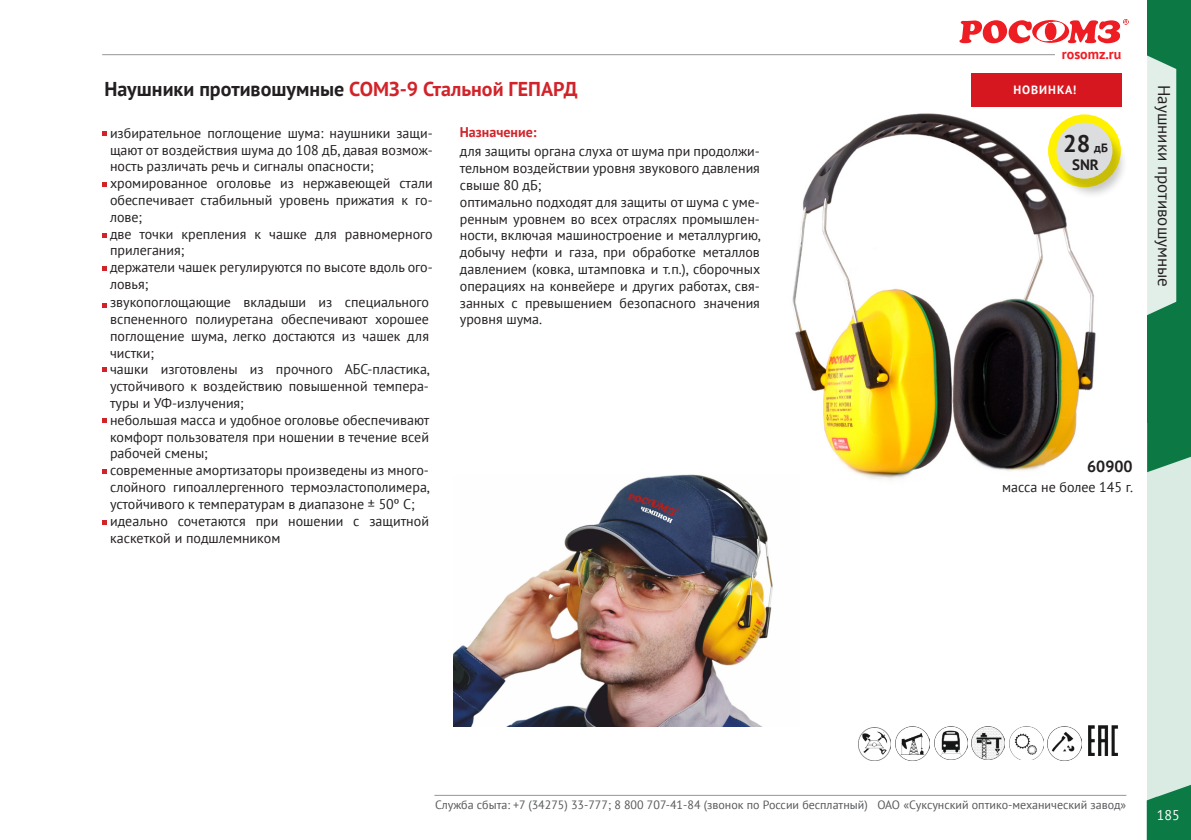
<style>
.page{position:relative;width:1191px;height:840px;background:#fff}
.page>*{position:absolute;margin:0;border:0;box-sizing:border-box;transform-origin:0 0}
.Заголовок{font:700 24px "PT Sans";color:#231f20}
.t1{font:700 20px "PT Sans";color:#231f20}
.t2{font:17px "PT Sans";color:#231f20}
.Артикул{font:700 16px "PT Sans";color:#231f20}
.Заголовок-2{font:700 15px "PT Sans";color:#231f20}
.база{font:14px/16.8px "PT Sans";color:#231f20;text-align:justify}
.рекомендуются{font:700 14px "PT Sans";color:#d1232a}
.t3{font:700 14px "PT Sans";color:#ee1d23}
.t4{font:14px "PT Sans";color:#fff}
.t5{font:12px "PT Sans";color:#57585a}
.новинка{font:700 12px "PT Sans";letter-spacing:.08em;color:#fff}
.s1{color:#d1232a}
.s2{font-size:12px}
</style>
<div class="page">
<div style="left:1147px;top:0;width:44px;height:839px;background:#daebe3"></div>
<div style="left:1147px;top:0;width:44px;height:422px;background:#0c7944"></div>
<svg style="left:1147px;top:55px;width:44px;height:417px"></svg>
<svg style="left:1146px;top:784px;width:45px;height:55px"></svg>
<hr style="left:102px;top:54px;width:953px;height:1px;background:#939598">
<svg style="left:959px;top:19px;width:169px;height:24px"></svg>
<hr style="left:434px;top:794px;width:692px;height:1px;background:#939598">
<img style="left:792px;top:106px;width:315px;height:374px">
<img style="left:1088px;top:725px;width:30px;height:30px">
<svg style="left:102px;top:132px;width:5px;height:4px"></svg>
<svg style="left:102px;top:182px;width:5px;height:5px"></svg>
<svg style="left:102px;top:233px;width:5px;height:4px"></svg>
<svg style="left:102px;top:266px;width:5px;height:5px"></svg>
<svg style="left:102px;top:303px;width:5px;height:4px"></svg>
<svg style="left:102px;top:367px;width:5px;height:4px"></svg>
<div style="left:970px;top:73px;width:151px;height:33px;background:#d7171f"></div>
<img style="left:934px;top:726px;width:33px;height:33px">
<img style="left:1047px;top:726px;width:34px;height:33px">
<img style="left:1009px;top:726px;width:34px;height:33px">
<img style="left:858px;top:727px;width:33px;height:32px">
<div style="left:860px;top:729px;width:29px;height:27px;background:#fff;border-radius:50%"></div>
<img style="left:861px;top:731px;width:26px;height:23px">
<img style="left:971px;top:726px;width:33px;height:33px">
<img style="left:896px;top:726px;width:33px;height:33px">
<img style="left:454px;top:474px;width:345px;height:251px">
<div style="left:1048px;top:114px;width:72px;height:73px;background:#fff101;border-radius:50%"></div>
<div style="left:1056px;top:127px;width:72px;height:72px;background:#231f20;opacity:.25"></div>
<div style="left:1056px;top:123px;width:56px;height:56px;background:#dcdddf;border-radius:50%"></div>
<svg style="left:102px;top:418px;width:5px;height:5px"></svg>
<svg style="left:102px;top:469px;width:5px;height:4px"></svg>
<svg style="left:102px;top:520px;width:5px;height:4px"></svg>
<p class="t1" style="left:104px;top:75px;width:475px">Наушники противошумные <span class="s1">СОМЗ-9 Стальной ГЕПАРД</span></p>
<p class="база" style="left:110px;top:124px;width:324px">избирательное поглощение шума: наушники защи&shy;щают от воздействия шума до 108 дБ, давая возмож&shy;ность различать речь и сигналы опасности;</p>
<p class="база" style="left:110px;top:174px;width:324px">хромированное оголовье из нержавеющей стали обеспечивает стабильный уровень прижатия к го&shy;лове;</p>
<p class="база" style="left:110px;top:225px;width:324px">две точки крепления к чашке для равномерного прилегания;</p>
<p class="база" style="left:110px;top:258px;width:324px">держатели чашек регулируются по высоте вдоль ого&shy;ловья;</p>
<p class="база" style="left:110px;top:293px;width:320px">звукопоглощающие вкладыши из специального вспененного полиуретана обеспечивают хорошее поглощение шума, легко достаются из чашек для чистки;</p>
<p class="база" style="left:110px;top:360px;width:321px">чашки изготовлены из прочного AБС-пластика, устойчивого к воздействию повышенной темпера&shy;туры и УФ-излучения;</p>
<p class="база" style="left:110px;top:411px;width:321px">небольшая масса и удобное оголовье обеспечивают комфорт пользователя при ношении в течение всей рабочей смены;</p>
<p class="база" style="left:110px;top:461px;width:321px">современные амортизаторы произведены из много&shy;слойного гипоаллергенного термоэластополимера, устойчивого к температурам в диапазоне ± 50º С;</p>
<p class="база" style="left:110px;top:511px;width:320px">идеально сочетаются при ношении с защитной каскеткой и подшлемником</p>
<p class="рекомендуются" style="left:460px;top:122px;width:78px">Назначение:</p>
<p class="база" style="left:460px;top:142px;width:302px">для защиты органа слуха от шума при продолжи&shy;тельном воздействии уровня звукового давления свыше 80 дБ;</p>
<p class="база" style="left:460px;top:193px;width:303px">оптимально подходят для защиты от шума с уме&shy;ренным уровнем во всех отраслях промышлен&shy;ности, включая машиностроение и металлургию, добычу нефти и газа, при обработке металлов давлением (ковка, штамповка и т.п.), сборочных операциях на конвейере и других работах, свя&shy;занных с превышением безопасного значения уровня шума.</p>
<p class="t3" style="left:1062px;top:44px;width:61px">rosomz.ru</p>
<p class="новинка" style="left:1013px;top:82px;width:65px">НОВИНКА!</p>
<p class="Заголовок" style="left:1063px;top:128px;width:46px">28 <span class="s2">дБ</span></p>
<p class="Заголовок-2" style="left:1072px;top:155px;width:28px">SNR</p>
<p class="t2" style="left:1175px;top:85px;width:203px;rotate:90deg">Наушники противошумные</p>
<p class="Артикул" style="left:1087px;top:455px;width:47px">60900</p>
<p class="база" style="left:1002px;top:478px;width:132px">масса не более 145 г.</p>
<p class="t5" style="left:435px;top:796px;width:692px">Служба сбыта: +7 (34275) 33-777; 8 800 707-41-84 (звонок по России бесплатный) ОАО «Суксунский оптико-механический завод»</p>
<p class="t4" style="left:1156px;top:805px;width:24px">185</p>
</div>
